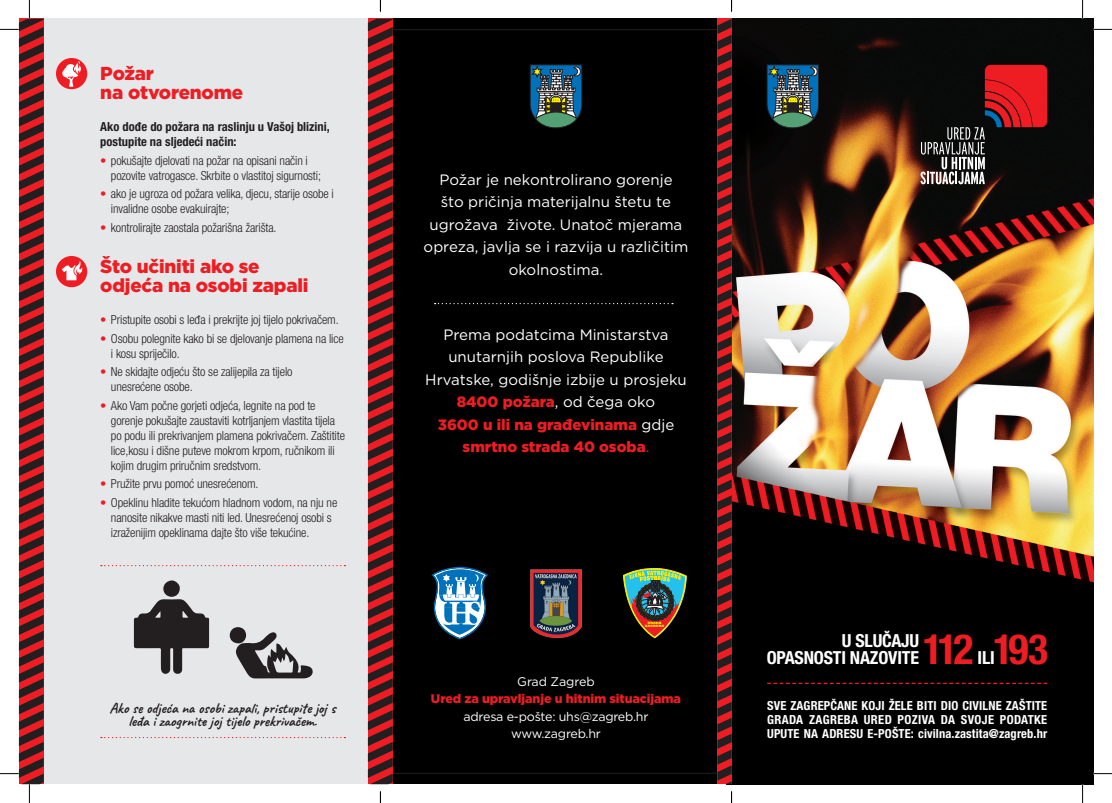
<style>
.page{position:relative;width:1112px;height:803px;background:#fff}
.page>*{position:absolute;margin:0;border:0;box-sizing:border-box;transform-origin:0 0}
.t1{font:700 condensed 41.75px "Helvetica Neue LT Pro";letter-spacing:-.1em;color:#ee1d23}
.t2{font:900 18.75px/18.8px "Gotham";letter-spacing:-.01em;color:#ee1d23}
.t3{font:700 condensed 18px/16.8px "Helvetica Neue LT Pro";letter-spacing:-.01em;color:#fff;text-align:right}
.t4{font:15px/22.5px "Gotham";color:#fff;text-align:center}
.t5{font:700 15px/13.8px "Caveat";color:#231f20;text-align:center}
.t6{font:300 condensed 12.5px/15px "Helvetica Neue LT Pro";letter-spacing:-.01em;color:#231f20}
.t7{font:700 condensed 12.5px/13.8px "Helvetica Neue LT Pro";letter-spacing:.01em;color:#fff;text-align:justify}
.t8{font:700 condensed 12.5px/15px "Helvetica Neue LT Pro";color:#231f20}
.t9{font:12.5px/17.5px "Gotham";letter-spacing:-.02em;color:#fff;text-align:center}
.t10{font:900 12.5px "Gotham";letter-spacing:-.01em;color:#ee1d23}
.s1{color:#ee1d23}
.s2{font-weight:900;color:#ee1d23}
</style>
<div class="page">
<img style="left:731px;top:19px;width:361px;height:765px">
<div style="left:380px;top:19px;width:346px;height:765px;background:#000"></div>
<div style="left:29px;top:19px;width:351px;height:765px;background:#e6e7e9"></div>
<svg style="left:717px;top:19px;width:14px;height:765px;background:#881d21"></svg>
<svg style="left:368px;top:19px;width:24px;height:765px;background:#801d21"></svg>
<svg style="left:431px;top:567px;width:57px;height:72px"></svg>
<svg style="left:434px;top:303px;width:238px;height:1px"></svg>
<div style="left:56px;top:58px;width:31px;height:31px;background:#ee1d23;border-radius:50%"></div>
<svg style="left:62px;top:61px;width:19px;height:26px"></svg>
<div style="left:56px;top:256px;width:31px;height:31px;background:#ee1d23;border-radius:50%"></div>
<svg style="left:62px;top:260px;width:21px;height:20px"></svg>
<svg style="left:101px;top:737px;width:244px;height:1px"></svg>
<svg style="left:101px;top:565px;width:244px;height:1px"></svg>
<svg style="left:134px;top:580px;width:75px;height:94px"></svg>
<svg style="left:236px;top:632px;width:77px;height:46px"></svg>
<div style="left:230px;top:627px;width:16px;height:16px;background:#231f20;border-radius:50%"></div>
<svg style="left:767px;top:683px;width:279px;height:1px"></svg>
<svg style="left:920px;top:65px;width:126px;height:119px;background:#4c1f20"></svg>
<svg style="left:623px;top:568px;width:63px;height:70px"></svg>
<img style="left:530px;top:569px;width:52px;height:69px">
<svg style="left:530px;top:65px;width:52px;height:63px;background:#3d6670"></svg>
<svg style="left:766px;top:65px;width:52px;height:63px;background:#3d6770"></svg>
<svg style="left:1092px;top:29px;width:19px;height:1px"></svg>
<svg style="left:1092px;top:773px;width:19px;height:1px"></svg>
<svg style="left:0;top:0;width:44px;height:803px"></svg>
<svg style="left:1081px;top:0;width:2px;height:19px"></svg>
<svg style="left:1081px;top:784px;width:2px;height:19px"></svg>
<svg style="left:379px;top:0;width:2px;height:11px"></svg>
<svg style="left:379px;top:792px;width:2px;height:11px"></svg>
<h2 class="t2" style="left:100px;top:64px;width:144px">Požar<br>na otvorenome</h2>
<p class="t8" style="left:100px;top:119px;width:231px">Ako dođe do požara na raslinju u Vašoj blizini, postupite na sljedeći način:</p>
<p class="t6" style="left:111px;top:153px;width:211px;text-indent:-11px"><span class="s1">•</span> pokušajte djelovati na požar na opisani način i pozovite vatrogasce. Skrbite o vlastitoj sigurnosti;</p>
<p class="t6" style="left:111px;top:186px;width:224px;text-indent:-11px"><span class="s1">•</span> ako je ugroza od požara velika, djecu, starije osobe i invalidne osobe evakuirajte;</p>
<p class="t6" style="left:100px;top:220px;width:178px"><span class="s1">•</span> kontrolirajte zaostala požarišna žarišta.</p>
<h2 class="t2" style="left:100px;top:257px;width:210px">Što učiniti ako se odjeća na osobi zapali</h2>
<p class="t6" style="left:100px;top:312px;width:240px"><span class="s1">•</span> Pristupite osobi s leđa i prekrijte joj tijelo pokrivačem.</p>
<p class="t6" style="left:111px;top:331px;width:234px;text-indent:-11px"><span class="s1">•</span> Osobu polegnite kako bi se djelovanje plamena na lice i kosu spriječilo.</p>
<p class="t6" style="left:111px;top:364px;width:183px;text-indent:-11px"><span class="s1">•</span> Ne skidajte odjeću što se zalijepila za tijelo unesrećene osobe.</p>
<p class="t6" style="left:111px;top:398px;width:235px;text-indent:-11px"><span class="s1">•</span> Ako Vam počne gorjeti odjeća, legnite na pod te gorenje pokušajte zaustaviti kotrljanjem vlastita tijela po podu ili prekrivanjem plamena pokrivačem. Zaštitite lice,kosu i dišne puteve mokrom krpom, ručnikom ili kojim drugim priručnim sredstvom.</p>
<p class="t6" style="left:100px;top:476px;width:160px"><span class="s1">•</span> Pružite prvu pomoć unesrećenom.</p>
<p class="t6" style="left:111px;top:495px;width:228px;text-indent:-11px"><span class="s1">•</span> Opeklinu hladite tekućom hladnom vodom, na nju ne nanosite nikakve masti niti led. Unesrećenoj osobi s izraženijim opeklinama dajte što više tekućine.</p>
<p class="t4" style="left:423px;top:168px;width:266px">Požar je nekontrolirano gorenje<br>što pričinja materijalnu štetu te ugrožava živote. Unatoč mjerama opreza, javlja se i razvija u različitim okolnostima.</p>
<p class="t4" style="left:425px;top:323px;width:263px">Prema podatcima Ministarstva unutarnjih poslova Republike<br>Hrvatske, godišnje izbije u prosjeku<br><span class="s2">8400 požara</span>, od čega oko<br><span class="s2">3600 u ili na građevinama</span> gdje <span class="s2">smrtno strada 40 osoba</span><span class="s1">.</span></p>
<h3 class="t3" style="left:766px;top:632px;width:154px">U SLUČAJU<br>OPASNOSTI NAZOVITE</h3>
<h1 class="t1" style="left:922px;top:624px;width:127px">112 193</h1>
<h3 class="t3" style="left:977px;top:649px;width:19px">ILI</h3>
<p class="t9" style="left:517px;top:672px;width:79px">Grad Zagreb</p>
<p class="t10" style="left:431px;top:690px;width:251px">Ured za upravljanje u hitnim situacijama</p>
<p class="t9" style="left:463px;top:707px;width:186px">adresa e-pošte: uhs@zagreb.hr www.zagreb.hr</p>
<p class="t5" style="left:110px;top:701px;width:227px">Ako se odjeća na osobi zapali, pristupite joj s leđa i zaogrnite joj tijelo prekrivačem.</p>
<p class="t7" style="left:767px;top:699px;width:281px">SVE ZAGREPČANE KOJI ŽELE BITI DIO CIVILNE ZAŠTITE GRADA ZAGREBA URED POZIVA DA SVOJE PODATKE UPUTE NA ADRESU E-POŠTE: civilna.zastita@zagreb.hr</p>
</div>
